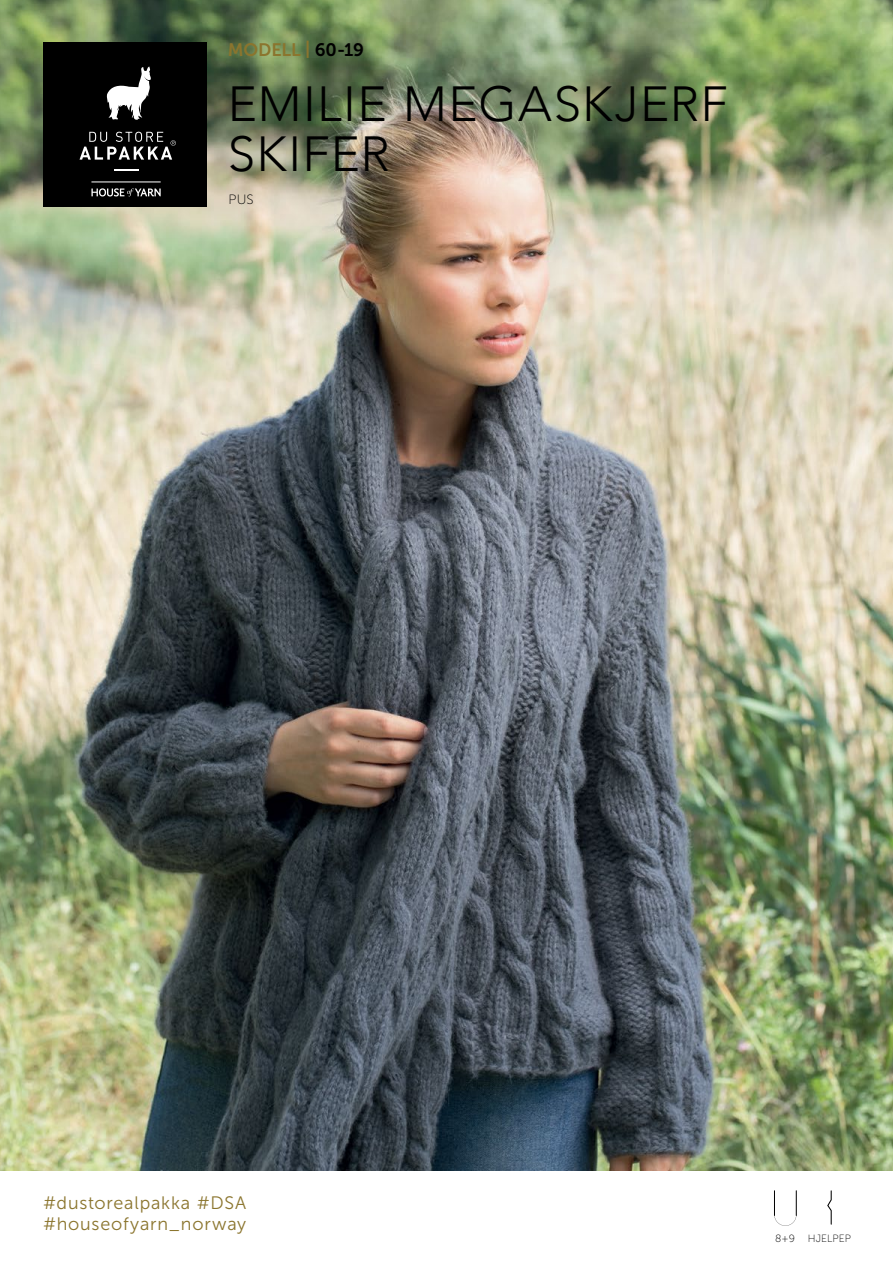
<style>
.page{position:relative;width:893px;height:1263px;background:#fff}
.page>*{position:absolute;margin:0;border:0;box-sizing:border-box;transform-origin:0 0}
.INNHOLD_-_Midtstilt{font:300 49.2px "Avenir";letter-spacing:.025em;color:#000}
.t1{font:18px/21px "Museo Sans 300";letter-spacing:.045em;color:#8b752e}
.t2{font:18px "Museo Sans 700";letter-spacing:-.005em;color:#8b752e}
.INNHOLD_-_Midtstilt-2{font:13.5px "Museo Sans 100";color:#000}
.t3{font:10.5px "Museo Sans 100";color:#000}
.s1{color:#000}
</style>
<div class="page">
<img style="left:0;top:0;width:893px;height:1171px">
<svg style="left:774px;top:1190px;width:23px;height:36px"></svg>
<div style="left:43px;top:43px;width:164px;height:164px;background:#000"></div>
<svg style="left:115px;top:169px;width:24px;height:1px"></svg>
<svg style="left:106px;top:67px;width:45px;height:53px"></svg>
<svg style="left:80px;top:132px;width:96px;height:28px"></svg>
<hr style="left:91px;top:182px;width:70px;height:1px;background:#fff">
<svg style="left:91px;top:188px;width:70px;height:8px"></svg>
<svg style="left:827px;top:1190px;width:5px;height:35px"></svg>
<p class="t2" style="left:228px;top:40px;width:138px">MODELL | <span class="s1">60-19</span></p>
<p class="INNHOLD_-_Midtstilt" style="left:228px;top:75px;width:501px">EMILIE MEGASKJERF</p>
<p class="INNHOLD_-_Midtstilt" style="left:228px;top:125px;width:163px">SKIFER</p>
<p class="INNHOLD_-_Midtstilt-2" style="left:229px;top:192px;width:27px">PUS</p>
<p class="t1" style="left:43px;top:1193px;width:205px">#dustorealpakka #DSA #houseofyarn_norway</p>
<p class="t3" style="left:775px;top:1233px;width:21px">8+9</p>
<p class="t3" style="left:808px;top:1233px;width:44px">HJELPEP</p>
</div>
